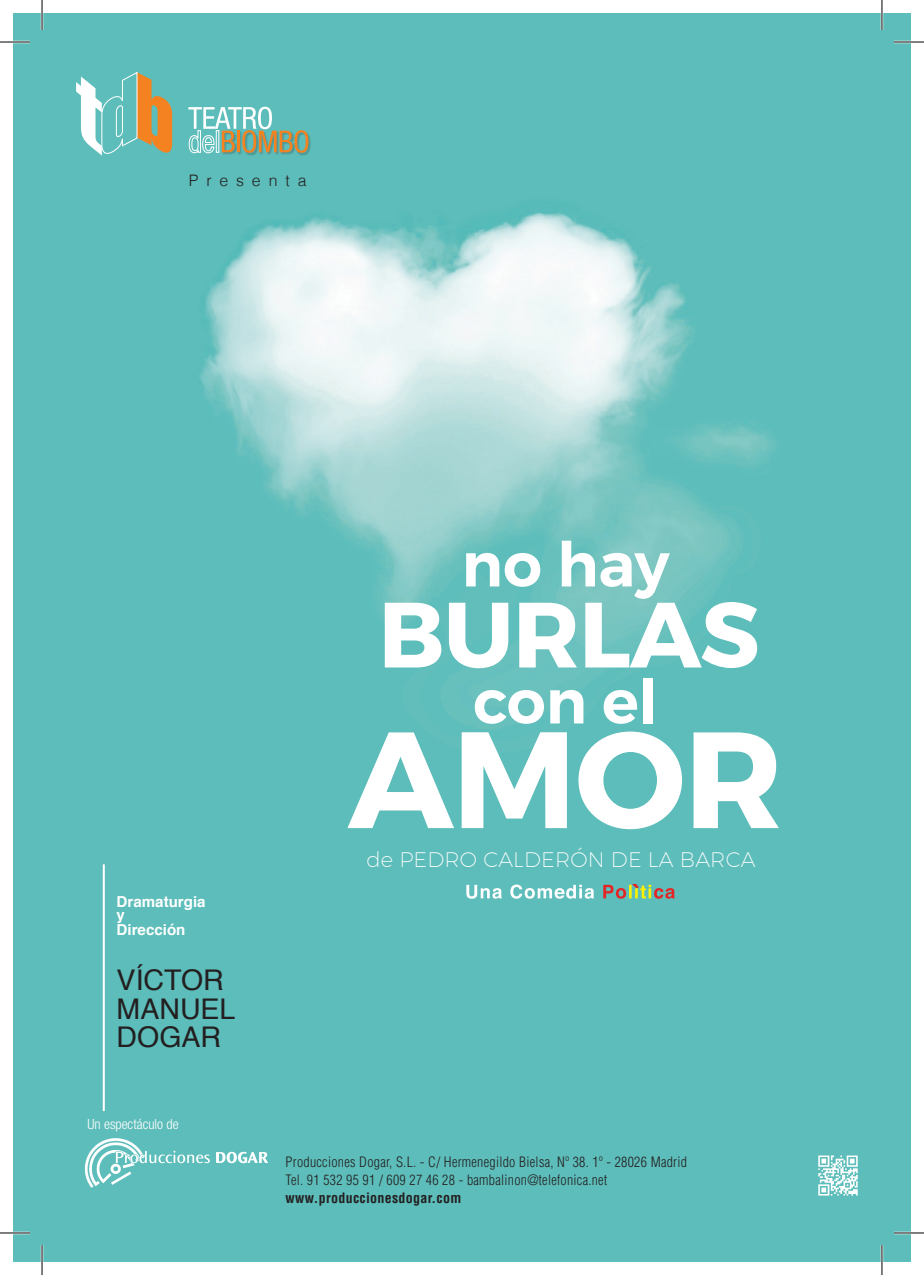
<style>
.page{position:relative;width:924px;height:1275px;background:#fff}
.page>*{position:absolute;margin:0;border:0;box-sizing:border-box;transform-origin:0 0}
.t1{font:700 136.6px "Montserrat";color:#fff}
.t2{font:700 92.4px "Montserrat";letter-spacing:-.01em;color:#fff}
.t3{font:600 61.6px "Montserrat";color:#fff}
.t4{font:28.4px "Helvetica";color:#231f20}
.t5{font:200 21px "Montserrat";letter-spacing:.01em;color:#fff}
.t6{font:300 15.8px "Helvetica";letter-spacing:.5em;color:#231f20}
.t7{font:700 15px "Helvetica";color:#fff}
.t8{font:300 condensed 14px "Helvetica";letter-spacing:.02em;color:#231f20}
.t9{font:700 condensed 14px "Helvetica";letter-spacing:.02em;color:#231f20}
.t10{font:300 condensed 14px "Helvetica Neue";color:#fff}
</style>
<div class="page">
<img style="left:14px;top:14px;width:895px;height:1247px">
<hr style="left:103px;top:864px;width:2px;height:247px;background:#fff">
<svg style="left:76px;top:71px;width:96px;height:86px"></svg>
<div style="left:222px;top:131px;width:15px;height:24px;background:#5ab4b2"></div>
<div style="left:237px;top:131px;width:5px;height:24px;background:#5ab6b3"></div>
<div style="left:242px;top:131px;width:17px;height:25px;background:#231f20;opacity:.25"></div>
<div style="left:259px;top:131px;width:20px;height:24px;background:#5bb8b5"></div>
<div style="left:280px;top:131px;width:15px;height:24px;background:#5ab4b2"></div>
<div style="left:295px;top:131px;width:16px;height:25px;background:#231f20;opacity:.25"></div>
<svg style="left:188px;top:107px;width:120px;height:47px"></svg>
<svg style="left:603px;top:884px;width:71px;height:14px"></svg>
<svg style="left:466px;top:884px;width:128px;height:14px"></svg>
<img style="left:83px;top:1136px;width:184px;height:53px">
<img style="left:811px;top:1149px;width:52px;height:52px">
<hr style="left:0;top:41px;width:30px;height:2px;background:#fff">
<hr style="left:893px;top:41px;width:30px;height:2px;background:#fff">
<hr style="left:0;top:1231px;width:30px;height:3px;background:#fff">
<hr style="left:893px;top:1231px;width:30px;height:3px;background:#fff">
<hr style="left:41px;top:0;width:2px;height:30px;background:#fff">
<hr style="left:41px;top:1245px;width:2px;height:30px;background:#fff">
<hr style="left:880px;top:0;width:2px;height:30px;background:#fff">
<hr style="left:880px;top:1245px;width:2px;height:30px;background:#fff">
<hr style="left:0;top:42px;width:30px;height:1px;background:#000">
<hr style="left:893px;top:42px;width:30px;height:1px;background:#000">
<hr style="left:0;top:1232px;width:30px;height:1px;background:#000">
<hr style="left:893px;top:1232px;width:30px;height:1px;background:#000">
<hr style="left:42px;top:0;width:1px;height:30px;background:#000">
<hr style="left:42px;top:1245px;width:1px;height:30px;background:#000">
<hr style="left:881px;top:0;width:1px;height:30px;background:#000">
<hr style="left:881px;top:1245px;width:1px;height:30px;background:#000">
<p class="t6" style="left:189px;top:168px;width:119px">Presenta</p>
<p class="t7" style="left:117px;top:890px;width:90px">Dramaturgia</p>
<p class="t7" style="left:117px;top:902px;width:10px">y</p>
<p class="t7" style="left:117px;top:918px;width:70px">Dirección</p>
<p class="t4" style="left:117px;top:958px;width:109px">VÍCTOR</p>
<p class="t4" style="left:117px;top:987px;width:120px">MANUEL</p>
<p class="t4" style="left:117px;top:1015px;width:106px">DOGAR</p>
<p class="t10" style="left:87px;top:1116px;width:93px">Un espectáculo de</p>
<p class="t3" style="left:461px;top:526px;width:209px">no hay</p>
<p class="t2" style="left:378px;top:577px;width:382px">BURLAS</p>
<p class="t3" style="left:473px;top:663px;width:186px">con el</p>
<p class="t1" style="left:348px;top:695px;width:436px">AMOR</p>
<p class="t5" style="left:366px;top:847px;width:390px">de PEDRO CALDERÓN DE LA BARCA</p>
<p class="t8" style="left:285px;top:1152px;width:403px">Producciones Dogar, S.L. - C/ Hermenegildo Bielsa, Nº 38. 1º - 28026 Madrid</p>
<p class="t8" style="left:285px;top:1170px;width:323px">Tel. 91 532 95 91 / 609 27 46 28 - bambalinon@telefonica.net</p>
<p class="t9" style="left:285px;top:1188px;width:177px">www.produccionesdogar.com</p>
</div>
